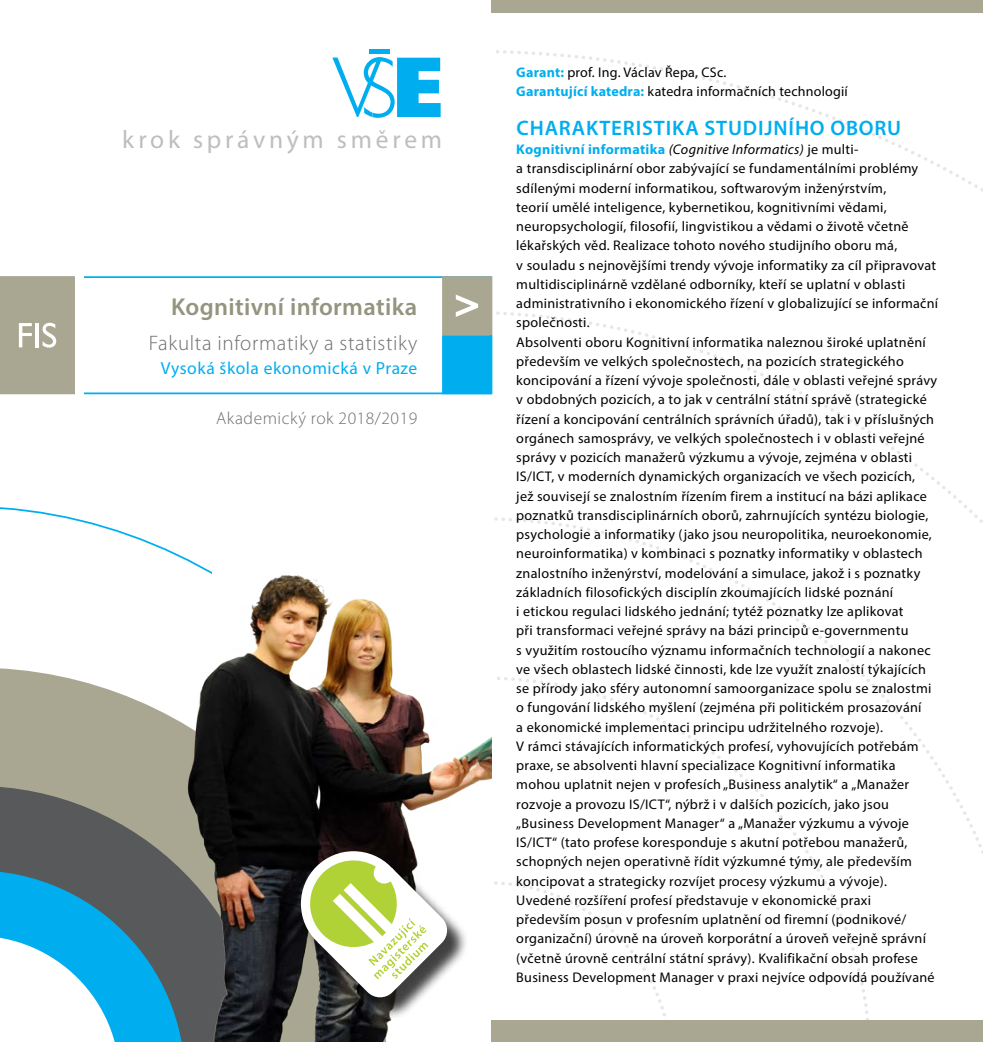
<style>
.page{position:relative;width:983px;height:1042px;background:#fff}
.page>*{position:absolute;margin:0;border:0;box-sizing:border-box;transform-origin:0 0}
.t1{font:25.38px "Myriad Pro";letter-spacing:.15em;color:#bcbec0}
.t2{font:600 24.5px "Myriad Pro";letter-spacing:.015em;color:#959480}
.t3{font:600 21px "Myriad Pro";letter-spacing:.04em;color:#00aeef}
.t4{font:300 21px "Myriad Pro";letter-spacing:.03em;color:#6d6e71}
.t5{font:17.5px "Myriad Pro";letter-spacing:.03em;color:#00aeef}
.t6{font:300 17.5px "Myriad Pro";letter-spacing:.03em;color:#6d6e71}
.t7{font:14px/19.2px "Myriad Pro";letter-spacing:.02em;color:#000}
.s1{font-weight:700;color:#00aeef}
.s2{font-style:italic}
</style>
<div class="page">
<svg style="left:497px;top:674px;width:376px;height:347px"></svg>
<hr style="left:369px;top:50px;width:21px;height:4px;background:#00aeef">
<svg style="left:332px;top:57px;width:108px;height:61px"></svg>
<svg style="left:0;top:668px;width:177px;height:374px"></svg>
<img style="left:177px;top:563px;width:314px;height:479px">
<div style="left:303px;top:853px;width:165px;height:166px;background:#000;opacity:.75"></div>
<div style="left:301px;top:851px;width:105px;height:105px;background:#fff;border-radius:50%"></div>
<svg style="left:306px;top:856px;width:368px;height:186px"></svg>
<div style="left:81px;top:276px;width:410px;height:118px;border:2px solid #00aeef"></div>
<div style="left:442px;top:276px;width:50px;height:59px;background:#a9a791;border:1px solid #a9a791"></div>
<div style="left:442px;top:335px;width:50px;height:59px;background:#00aeef;border:1px solid #00aeef"></div>
<svg style="left:455px;top:294px;width:23px;height:23px"></svg>
<div style="left:75px;top:273px;width:8px;height:133px;background:#fff"></div>
<div style="left:0;top:276px;width:75px;height:118px;background:#a9a791"></div>
<div style="left:491px;top:1021px;width:491px;height:21px;background:#a9a791"></div>
<div style="left:491px;top:0;width:491px;height:12px;background:#a9a791"></div>
<h1 class="t1" style="left:122px;top:124px;width:321px">krok správným směrem</h1>
<h2 class="t2" style="left:171px;top:291px;width:247px">KOGNITIVNÍ INFORMATIKA</h2>
<h3 class="t4" style="left:149px;top:331px;width:270px">Fakulta informatiky a statistiky</h3>
<p class="t5" style="left:161px;top:357px;width:258px">Vysoká škola ekonomická v Praze</p>
<p class="t6" style="left:216px;top:408px;width:203px">Akademický rok 2018/2019</p>
<p class="t7" style="left:516px;top:62px;width:333px"><span class="s1">Garant:</span> prof. Ing. Václav Řepa, CSc.<br><span class="s1">Garantující katedra:</span> katedra informačních technologií</p>
<h3 class="t3" style="left:516px;top:114px;width:386px">CHARAKTERISTIKA STUDIJNÍHO OBORU</h3>
<p class="t7" style="left:516px;top:139px;width:423px"><span class="s1">Kognitivní informatika</span> <span class="s2">(Cognitive Informatics)</span> je multi-<br>a transdisciplinární obor zabývající se fundamentálními problémy sdílenými moderní informatikou, softwarovým inženýrstvím,<br>teorií umělé inteligence, kybernetikou, kognitivními vědami, neuropsychologií, filosofií, lingvistikou a vědami o životě včetně lékařských věd. Realizace tohoto nového studijního oboru má,<br>v souladu s nejnovějšími trendy vývoje informatiky za cíl připravovat multidisciplinárně vzdělané odborníky, kteří se uplatní v oblasti administrativního i ekonomického řízení v globalizující se informační společnosti.<br>Absolventi oboru Kognitivní informatika naleznou široké uplatnění především ve velkých společnostech, na pozicích strategického koncipování a řízení vývoje společnosti, dále v oblasti veřejné správy v obdobných pozicích, a to jak v centrální státní správě (strategické řízení a koncipování centrálních správních úřadů), tak i v příslušných orgánech samosprávy, ve velkých společnostech i v oblasti veřejné správy v pozicích manažerů výzkumu a vývoje, zejména v oblasti IS/ICT, v moderních dynamických organizacích ve všech pozicích,<br>jež souvisejí se znalostním řízením firem a institucí na bázi aplikace poznatků transdisciplinárních oborů, zahrnujících syntézu biologie, psychologie a informatiky (jako jsou neuropolitika, neuroekonomie, neuroinformatika) v kombinaci s poznatky informatiky v oblastech znalostního inženýrství, modelování a simulace, jakož i s poznatky základních filosofických disciplín zkoumajících lidské poznání<br>i etickou regulaci lidského jednání; tytéž poznatky lze aplikovat<br>při transformaci veřejné správy na bázi principů e-governmentu<br>s využitím rostoucího významu informačních technologií a nakonec ve všech oblastech lidské činnosti, kde lze využít znalostí týkajících se přírody jako sféry autonomní samoorganizace spolu se znalostmi o fungování lidského myšlení (zejména při politickém prosazování<br>a ekonomické implementaci principu udržitelného rozvoje).<br>V rámci stávajících informatických profesí, vyhovujících potřebám praxe, se absolventi hlavní specializace Kognitivní informatika mohou uplatnit nejen v profesích „Business analytik“ a „Manažer rozvoje a provozu IS/ICT“, nýbrž i v dalších pozicích, jako jsou „Business Development Manager“ a „Manažer výzkumu a vývoje IS/ICT“ (tato profese koresponduje s akutní potřebou manažerů, schopných nejen operativně řídit výzkumné týmy, ale především koncipovat a strategicky rozvíjet procesy výzkumu a vývoje).<br>Uvedené rozšíření profesí představuje v ekonomické praxi především posun v profesním uplatnění od firemní (podnikové/ organizační) úrovně na úroveň korporátní a úroveň veřejně správní (včetně úrovně centrální státní správy). Kvalifikační obsah profese Business Development Manager v praxi nejvíce odpovídá používané</p>
</div>
